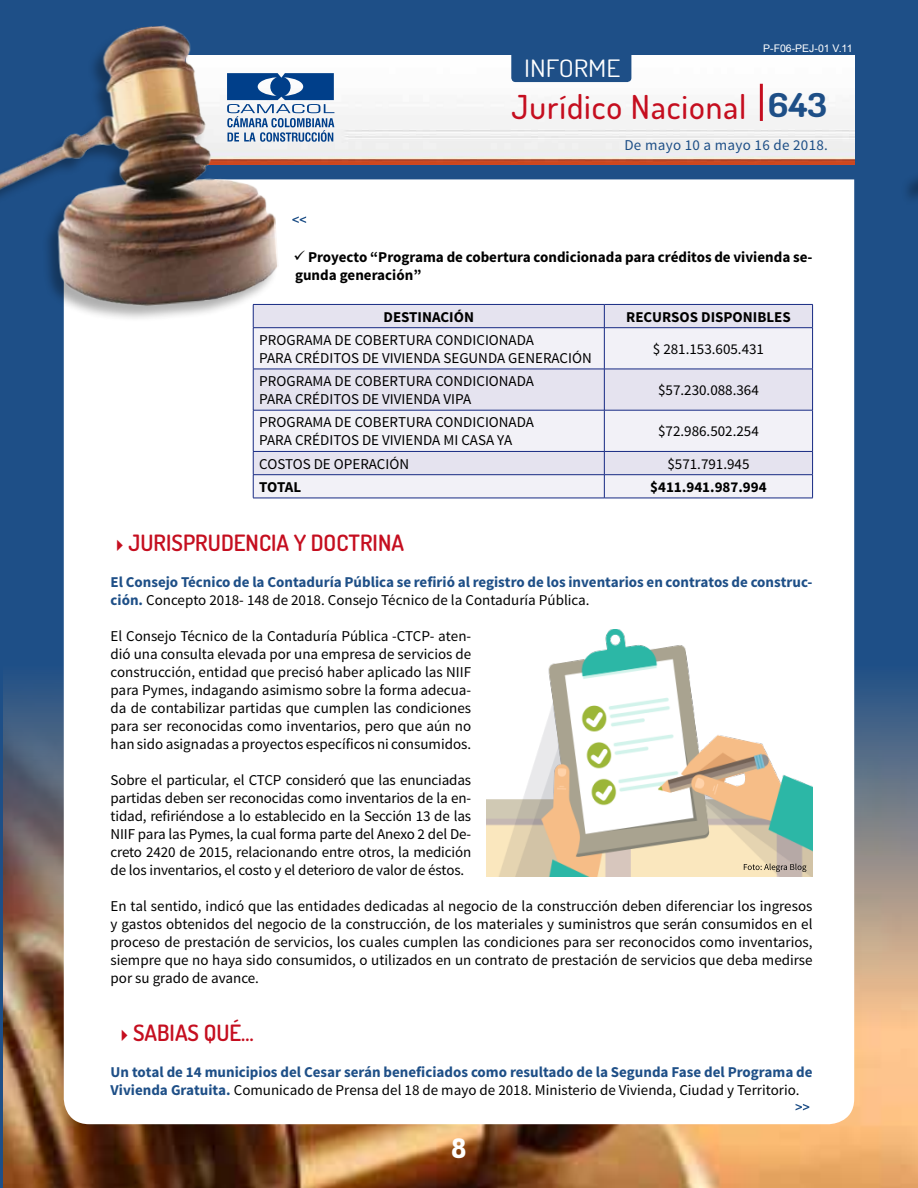
<style>
.page{position:relative;width:918px;height:1188px;background:#1e4f87}
.page>*{position:absolute;margin:0;border:0;box-sizing:border-box;transform-origin:0 0}
.t1{font:500 33px "Dosis";letter-spacing:.03em;color:#c50e1f}
.t2{font:800 27px "Dosis";color:#fff}
.t3{font:24px "Dosis";color:#fff;scale:1.14 1}
.t4{font:600 22.5px "Dosis";color:#c50e1f}
.t5{font:15px/18px "Source Sans Pro";color:#000}
.t6{font:700 15px/18px "Source Sans Pro";color:#1e4f87}
.t7{font:700 15px/18px "Source Sans Pro";color:#000}
.t8{font:15px "Source Sans Pro";letter-spacing:.02em;color:#1e4f87}
.t9{font:10.5px "Arial";color:#fff}
.s1{font-weight:700;color:#1e4f87}
.s2{font-weight:400;color:#000}
</style>
<div class="page">
<img style="left:4px;top:665px;width:914px;height:523px">
<div style="left:64px;top:179px;width:790px;height:945px;background:#fff"></div>
<img style="left:281px;top:55px;width:573px;height:109px">
<div style="left:511px;top:37px;width:120px;height:45px;background:#1e4f87;border-radius:4px"></div>
<hr style="left:760px;top:84px;width:3px;height:37px;background:#c50e1f">
<div style="left:0;top:26px;width:278px;height:297px;background:#000;opacity:.32"></div>
<img style="left:0;top:25px;width:281px;height:291px">
<svg style="left:227px;top:73px;width:107px;height:69px"></svg>
<svg style="left:292px;top:216px;width:14px;height:7px"></svg>
<div style="left:254px;top:305px;width:558px;height:22px;background:#e5e3ef"></div>
<svg style="left:254px;top:328px;width:558px;height:170px;fill:#f2f1f7"></svg>
<hr style="left:253px;top:304px;width:351px;height:1px;background:#162983">
<svg style="left:253px;top:305px;width:1px;height:22px"></svg>
<hr style="left:604px;top:304px;width:209px;height:1px;background:#162983">
<svg style="left:604px;top:305px;width:1px;height:22px"></svg>
<svg style="left:812px;top:305px;width:1px;height:22px"></svg>
<hr style="left:253px;top:327px;width:351px;height:1px;background:#162983">
<hr style="left:253px;top:328px;width:1px;height:41px;background:#162983">
<hr style="left:604px;top:327px;width:209px;height:1px;background:#162983">
<hr style="left:604px;top:328px;width:1px;height:41px;background:#162983">
<hr style="left:812px;top:328px;width:1px;height:41px;background:#162983">
<hr style="left:253px;top:369px;width:351px;height:1px;background:#162983">
<hr style="left:253px;top:369px;width:1px;height:41px;background:#162983">
<hr style="left:604px;top:369px;width:209px;height:1px;background:#162983">
<hr style="left:604px;top:369px;width:1px;height:41px;background:#162983">
<hr style="left:812px;top:369px;width:1px;height:41px;background:#162983">
<hr style="left:253px;top:410px;width:351px;height:1px;background:#162983">
<hr style="left:253px;top:410px;width:1px;height:41px;background:#162983">
<hr style="left:604px;top:410px;width:209px;height:1px;background:#162983">
<hr style="left:604px;top:410px;width:1px;height:41px;background:#162983">
<hr style="left:812px;top:410px;width:1px;height:41px;background:#162983">
<hr style="left:253px;top:451px;width:351px;height:1px;background:#162983">
<hr style="left:604px;top:451px;width:209px;height:1px;background:#162983">
<hr style="left:253px;top:474px;width:351px;height:1px;background:#162983">
<svg style="left:253px;top:452px;width:1px;height:46px"></svg>
<hr style="left:604px;top:474px;width:209px;height:1px;background:#162983">
<svg style="left:604px;top:452px;width:1px;height:46px"></svg>
<svg style="left:812px;top:452px;width:1px;height:46px"></svg>
<hr style="left:253px;top:498px;width:351px;height:1px;background:#162983">
<hr style="left:604px;top:498px;width:209px;height:1px;background:#162983">
<svg style="left:796px;top:1104px;width:13px;height:6px"></svg>
<img style="left:486px;top:630px;width:327px;height:246px">
<svg style="left:744px;top:864px;width:62px;height:8px"></svg>
<h3 class="t3" style="left:524px;top:53px;width:86px">INFORME</h3>
<p class="t9" style="left:763px;top:42px;width:91px">P-F06-PEJ-01 V.11</p>
<h1 class="t1" style="left:512px;top:85px;width:317px">Jurídico Nacional <span class="s1">643</span></h1>
<p class="t8" style="left:624px;top:136px;width:205px">De mayo 10 a mayo 16 de 2018.</p>
<p class="t7" style="left:294px;top:249px;width:520px">✓ Proyecto “Programa de cobertura condicionada para créditos de vivienda se&shy;gunda generación”</p>
<p class="t7" style="left:384px;top:308px;width:92px">DESTINACIÓN</p>
<p class="t7" style="left:626px;top:308px;width:166px">RECURSOS DISPONIBLES</p>
<p class="t5" style="left:259px;top:331px;width:334px">PROGRAMA DE COBERTURA CONDICIONADA<br>PARA CRÉDITOS DE VIVIENDA SEGUNDA GENERACIÓN</p>
<p class="t5" style="left:653px;top:340px;width:113px">$ 281.153.605.431</p>
<p class="t5" style="left:259px;top:372px;width:276px">PROGRAMA DE COBERTURA CONDICIONADA<br>PARA CRÉDITOS DE VIVIENDA VIPA</p>
<p class="t5" style="left:658px;top:381px;width:102px">$57.230.088.364</p>
<p class="t5" style="left:259px;top:414px;width:276px">PROGRAMA DE COBERTURA CONDICIONADA<br>PARA CRÉDITOS DE VIVIENDA MI CASA YA</p>
<p class="t5" style="left:658px;top:423px;width:102px">$72.986.502.254</p>
<p class="t5" style="left:259px;top:455px;width:151px">COSTOS DE OPERACIÓN</p>
<p class="t5" style="left:667px;top:455px;width:84px">$571.791.945</p>
<p class="t7" style="left:259px;top:479px;width:43px">TOTAL</p>
<p class="t7" style="left:650px;top:479px;width:118px">$411.941.987.994</p>
<h3 class="t4" style="left:111px;top:528px;width:295px">✔JURISPRUDENCIA Y DOCTRINA</h3>
<p class="t6" style="left:111px;top:573px;width:704px">El Consejo Técnico de la Contaduría Pública se refirió al registro de los inventarios en contratos de construc&shy;ción. <span class="s2">Concepto 2018- 148 de 2018. Consejo Técnico de la Contaduría Pública.</span></p>
<p class="t5" style="left:111px;top:627px;width:362px;text-align:justify">El Consejo Técnico de la Contaduría Pública -CTCP- aten&shy;dió una consulta elevada por una empresa de servicios de construcción, entidad que precisó haber aplicado las NIIF para Pymes, indagando asimismo sobre la forma adecua&shy;da de contabilizar partidas que cumplen las condiciones para ser reconocidas como inventarios, pero que aún no han sido asignadas a proyectos específicos ni consumidos.</p>
<p class="t5" style="left:111px;top:771px;width:362px;text-align:justify">Sobre el particular, el CTCP consideró que las enunciadas partidas deben ser reconocidas como inventarios de la en&shy;tidad, refiriéndose a lo establecido en la Sección 13 de las NIIF para las Pymes, la cual forma parte del Anexo 2 del De&shy;creto 2420 de 2015, relacionando entre otros, la medición de los inventarios, el costo y el deterioro de valor de éstos.</p>
<p class="t5" style="left:111px;top:897px;width:704px;text-align:justify">En tal sentido, indicó que las entidades dedicadas al negocio de la construcción deben diferenciar los ingresos y gastos obtenidos del negocio de la construcción, de los materiales y suministros que serán consumidos en el proceso de prestación de servicios, los cuales cumplen las condiciones para ser reconocidos como inventarios, siempre que no haya sido consumidos, o utilizados en un contrato de prestación de servicios que deba medirse por su grado de avance.</p>
<h3 class="t4" style="left:115px;top:1018px;width:140px">✔SABIAS QUÉ…</h3>
<p class="t6" style="left:111px;top:1064px;width:704px">Un total de 14 municipios del Cesar serán beneficiados como resultado de la Segunda Fase del Programa de<br>Vivienda Gratuita. <span class="s2">Comunicado de Prensa del 18 de mayo de 2018. Ministerio de Vivienda, Ciudad y Territorio.</span></p>
<h2 class="t2" style="left:452px;top:1131px;width:16px">8</h2>
</div>
